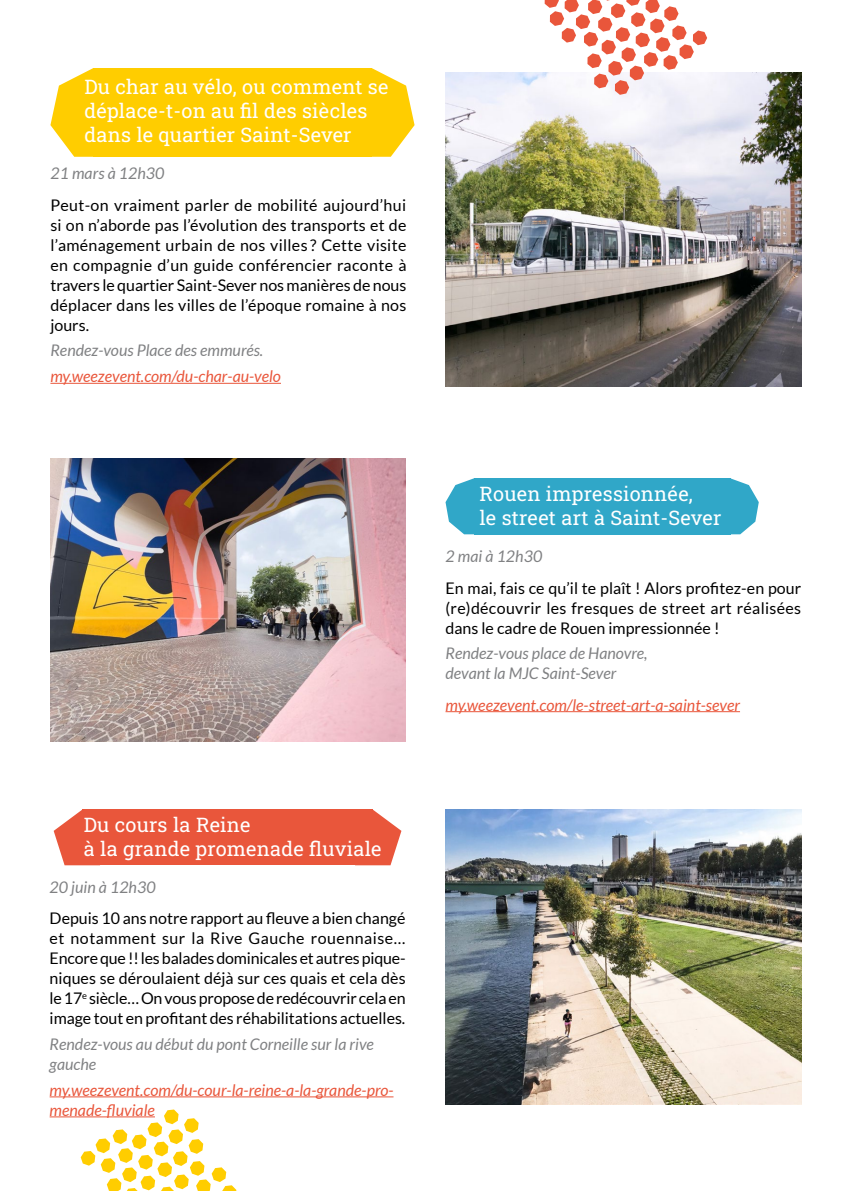
<style>
.page{position:relative;width:851px;height:1191px;background:#fff}
.page>*{position:absolute;margin:0;border:0;box-sizing:border-box;transform-origin:0 0}
.t1{font:20px/24px "Roboto Slab";letter-spacing:.01em;color:#fff}
.t2{font:16px/20px "Lato";color:#000;text-align:justify}
.t3{font:italic 16px/20px "Lato";color:#808183}
.t4{font:italic 16px/20px "Lato";color:#e9563b}
</style>
<div class="page">
<svg style="left:50px;top:68px;width:43px;height:89px"></svg>
<svg style="left:371px;top:68px;width:43px;height:89px"></svg>
<div style="left:93px;top:68px;width:278px;height:89px;background:#ffcd00"></div>
<div style="left:82px;top:809px;width:290px;height:56px;background:#e9563b"></div>
<svg style="left:54px;top:810px;width:28px;height:55px"></svg>
<svg style="left:372px;top:809px;width:29px;height:56px"></svg>
<div style="left:474px;top:478px;width:256px;height:56px;background:#30a7c8"></div>
<svg style="left:445px;top:478px;width:29px;height:56px"></svg>
<svg style="left:730px;top:478px;width:28px;height:56px"></svg>
<hr style="left:50px;top:383px;width:231px;height:1px;background:#e9563b">
<hr style="left:445px;top:711px;width:295px;height:1px;background:#e9563b">
<hr style="left:50px;top:1096px;width:343px;height:1px;background:#e9563b">
<hr style="left:50px;top:1116px;width:105px;height:1px;background:#e9563b">
<img style="left:50px;top:458px;width:355px;height:283px">
<img style="left:445px;top:72px;width:356px;height:315px">
<img style="left:445px;top:809px;width:356px;height:295px">
<svg style="left:544px;top:0;width:163px;height:95px"></svg>
<svg style="left:81px;top:1109px;width:155px;height:82px"></svg>
<p class="t1" style="left:84px;top:75px;width:305px">Du char au vélo, ou comment se déplace-t-on au fil des siècles dans le quartier Saint-Sever</p>
<p class="t3" style="left:50px;top:164px;width:115px">21 mars à 12h30</p>
<p class="t2" style="left:50px;top:195px;width:357px">Peut-on vraiment parler de mobilité aujourd’hui si on n’aborde pas l’évolution des transports et de l’aménagement urbain de nos villes ? Cette visite en compagnie d’un guide conférencier raconte à travers le quartier Saint-Sever nos manières de nous déplacer dans les villes de l’époque romaine à nos jours.</p>
<p class="t3" style="left:50px;top:341px;width:214px">Rendez-vous Place des emmurés.</p>
<p class="t4" style="left:50px;top:367px;width:232px">my.weezevent.com/du-char-au-velo</p>
<p class="t1" style="left:479px;top:481px;width:243px">Rouen impressionnée,<br>le street art à Saint-Sever</p>
<p class="t3" style="left:445px;top:547px;width:98px">2 mai à 12h30</p>
<p class="t2" style="left:445px;top:577px;width:357px">En mai, fais ce qu’il te plaît ! Alors profitez-en pour (re)découvrir les fresques de street art réalisées dans le cadre de Rouen impressionnée !</p>
<p class="t3" style="left:445px;top:644px;width:204px">Rendez-vous place de Hanovre, devant la MJC Saint-Sever</p>
<p class="t4" style="left:445px;top:695px;width:296px">my.weezevent.com/le-street-art-a-saint-sever</p>
<p class="t1" style="left:84px;top:812px;width:299px">Du cours la Reine<br>à la grande promenade fluviale</p>
<p class="t3" style="left:50px;top:877px;width:107px">20 juin à 12h30</p>
<p class="t2" style="left:50px;top:908px;width:357px">Depuis 10 ans notre rapport au fleuve a bien changé et notamment sur la Rive Gauche rouennaise… Encore que !! les balades dominicales et autres pique&shy;niques se déroulaient déjà sur ces quais et cela dès le 17<sup>e</sup> siècle… On vous propose de redécouvrir cela en image tout en profitant des réhabilitations actuelles.</p>
<p class="t3" style="left:50px;top:1034px;width:326px">Rendez-vous au début du pont Corneille sur la rive gauche</p>
<p class="t4" style="left:50px;top:1080px;width:345px">my.weezevent.com/du-cour-la-reine-a-la-grande-pro&shy;menade-fluviale</p>
</div>
